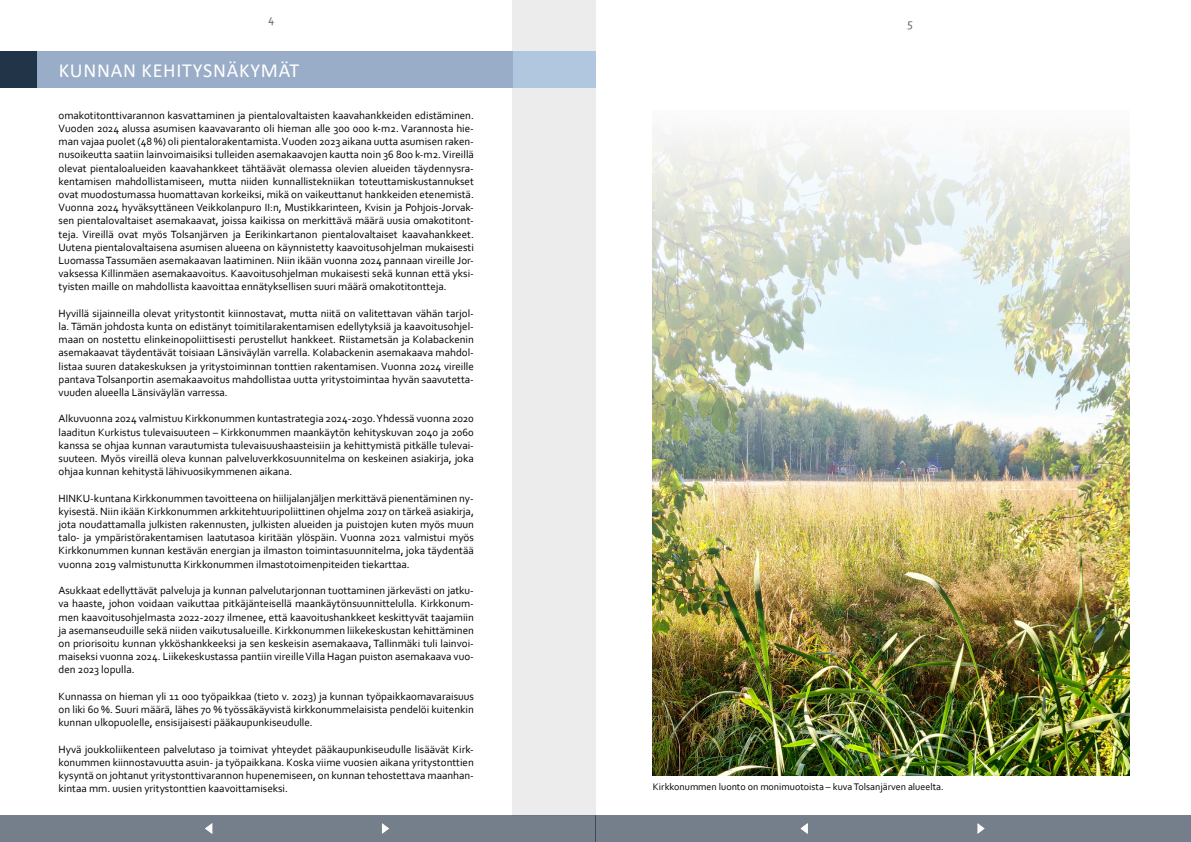
<style>
.page{position:relative;width:1191px;height:842px;background:#fff}
.page>*{position:absolute;margin:0;border:0;box-sizing:border-box;transform-origin:0 0}
.t1{font:20px "Calibri";letter-spacing:.04em;color:#fff}
.t2{font:12px "Corbel";color:#616160}
.t3{font:11px/13.2px "Corbel";color:#000;text-align:justify}
.t4{font:10px "Corbel";color:#000}
</style>
<div class="page">
<div style="left:595px;top:815px;width:596px;height:27px;background:#757f8b"></div>
<svg style="left:977px;top:823px;width:8px;height:11px"></svg>
<svg style="left:800px;top:823px;width:8px;height:11px"></svg>
<div style="left:512px;top:0;width:83px;height:815px;background:#ececec"></div>
<div style="left:36px;top:52px;width:476px;height:36px;background:#9aadc8"></div>
<div style="left:0;top:52px;width:36px;height:36px;background:#223447"></div>
<div style="left:0;top:815px;width:595px;height:27px;background:#757f8b"></div>
<div style="left:512px;top:52px;width:83px;height:36px;background:#b1c7e0"></div>
<svg style="left:382px;top:823px;width:7px;height:11px"></svg>
<svg style="left:205px;top:823px;width:8px;height:11px"></svg>
<img style="left:653px;top:129px;width:476px;height:647px">
<p class="t2" style="left:268px;top:11px;width:8px">4</p>
<h1 class="t1" style="left:59px;top:57px;width:242px">KUNNAN KEHITYSNÄKYMÄT</h1>
<p class="t3" style="left:59px;top:108px;width:417px">omakotitonttivarannon kasvattaminen ja pientalovaltaisten kaavahankkeiden edistäminen.<br>Vuoden 2024 alussa asumisen kaavavaranto oli hieman alle 300 000 k-m2. Varannosta hie&shy;man vajaa puolet (48 %) oli pientalorakentamista.Vuoden 2023 aikana uutta asumisen raken&shy;nusoikeutta saatiin lainvoimaisiksi tulleiden asemakaavojen kautta noin 36 800 k-m2.Vireillä olevat pientaloalueiden kaavahankkeet tähtäävät olemassa olevien alueiden täydennysra&shy;kentamisen mahdollistamiseen, mutta niiden kunnallistekniikan toteuttamiskustannukset ovat muodostumassa huomattavan korkeiksi, mikä on vaikeuttanut hankkeiden etenemistä.<br>Vuonna 2024 hyväksyttäneen Veikkolanpuro II:n, Mustikkarinteen, Kvisin ja Pohjois-Jorvak&shy;sen pientalovaltaiset asemakaavat, joissa kaikissa on merkittävä määrä uusia omakotitont&shy;teja. Vireillä ovat myös Tolsanjärven ja Eerikinkartanon pientalovaltaiset kaavahankkeet.<br>Uutena pientalovaltaisena asumisen alueena on käynnistetty kaavoitusohjelman mukaisesti LuomassaTassumäen asemakaavan laatiminen. Niin ikään vuonna 2024 pannaan vireille Jor&shy;vaksessa Killinmäen asemakaavoitus. Kaavoitusohjelman mukaisesti sekä kunnan että yksi&shy;tyisten maille on mahdollista kaavoittaa ennätyksellisen suuri määrä omakotitontteja.</p>
<p class="t3" style="left:59px;top:306px;width:417px">Hyvillä sijainneilla olevat yritystontit kiinnostavat, mutta niitä on valitettavan vähän tarjol&shy;la. Tämän johdosta kunta on edistänyt toimitilarakentamisen edellytyksiä ja kaavoitusohjel&shy;maan on nostettu elinkeinopoliittisesti perustellut hankkeet. Riistametsän ja Kolabackenin asemakaavat täydentävät toisiaan Länsiväylän varrella. Kolabackenin asemakaava mahdol&shy;listaa suuren datakeskuksen ja yritystoiminnan tonttien rakentamisen. Vuonna 2024 vireille pantava Tolsanportin asemakaavoitus mahdollistaa uutta yritystoimintaa hyvän saavutetta&shy;vuuden alueella Länsiväylän varressa.</p>
<p class="t3" style="left:59px;top:412px;width:417px">Alkuvuonna 2024 valmistuu Kirkkonummen kuntastrategia 2024-2030.Yhdessä vuonna 2020 laaditun Kurkistus tulevaisuuteen – Kirkkonummen maankäytön kehityskuvan 2040 ja 2060 kanssa se ohjaa kunnan varautumista tulevaisuushaasteisiin ja kehittymistä pitkälle tulevai&shy;suuteen. Myös vireillä oleva kunnan palveluverkkosuunnitelma on keskeinen asiakirja, joka ohjaa kunnan kehitystä lähivuosikymmenen aikana.</p>
<p class="t3" style="left:59px;top:491px;width:417px">HINKU-kuntana Kirkkonummen tavoitteena on hiilijalanjäljen merkittävä pienentäminen ny&shy;kyisestä. Niin ikään Kirkkonummen arkkitehtuuripoliittinen ohjelma 2017 on tärkeä asiakirja, jota noudattamalla julkisten rakennusten, julkisten alueiden ja puistojen kuten myös muun talo- ja ympäristörakentamisen laatutasoa kiritään ylöspäin. Vuonna 2021 valmistui myös Kirkkonummen kunnan kestävän energian ja ilmaston toimintasuunnitelma, joka täydentää vuonna 2019 valmistunutta Kirkkonummen ilmastotoimenpiteiden tiekarttaa.</p>
<p class="t3" style="left:59px;top:584px;width:417px">Asukkaat edellyttävät palveluja ja kunnan palvelutarjonnan tuottaminen järkevästi on jatku&shy;va haaste, johon voidaan vaikuttaa pitkäjänteisellä maankäytönsuunnittelulla. Kirkkonum&shy;men kaavoitusohjelmasta 2022-2027 ilmenee, että kaavoitushankkeet keskittyvät taajamiin ja asemanseuduille sekä niiden vaikutusalueille. Kirkkonummen liikekeskustan kehittäminen on priorisoitu kunnan ykköshankkeeksi ja sen keskeisin asemakaava, Tallinmäki tuli lainvoi&shy;maiseksi vuonna 2024. Liikekeskustassa pantiin vireilleVilla Hagan puiston asemakaava vuo&shy;den 2023 lopulla.</p>
<p class="t3" style="left:59px;top:689px;width:417px">Kunnassa on hieman yli 11 000 työpaikkaa (tieto v. 2023) ja kunnan työpaikkaomavaraisuus on liki 60 %. Suuri määrä, lähes 70 % työssäkäyvistä kirkkonummelaisista pendelöi kuitenkin kunnan ulkopuolelle, ensisijaisesti pääkaupunkiseudulle.</p>
<p class="t3" style="left:59px;top:742px;width:417px">Hyvä joukkoliikenteen palvelutaso ja toimivat yhteydet pääkaupunkiseudulle lisäävät Kirk&shy;konummen kiinnostavuutta asuin- ja työpaikkana. Koska viime vuosien aikana yritystonttien kysyntä on johtanut yritystonttivarannon hupenemiseen, on kunnan tehostettava maanhan&shy;kintaa mm. uusien yritystonttien kaavoittamiseksi.</p>
<p class="t2" style="left:907px;top:16px;width:7px">5</p>
<p class="t4" style="left:653px;top:780px;width:292px">Kirkkonummen luonto on monimuotoista – kuvaTolsanjärven alueelta.</p>
</div>
